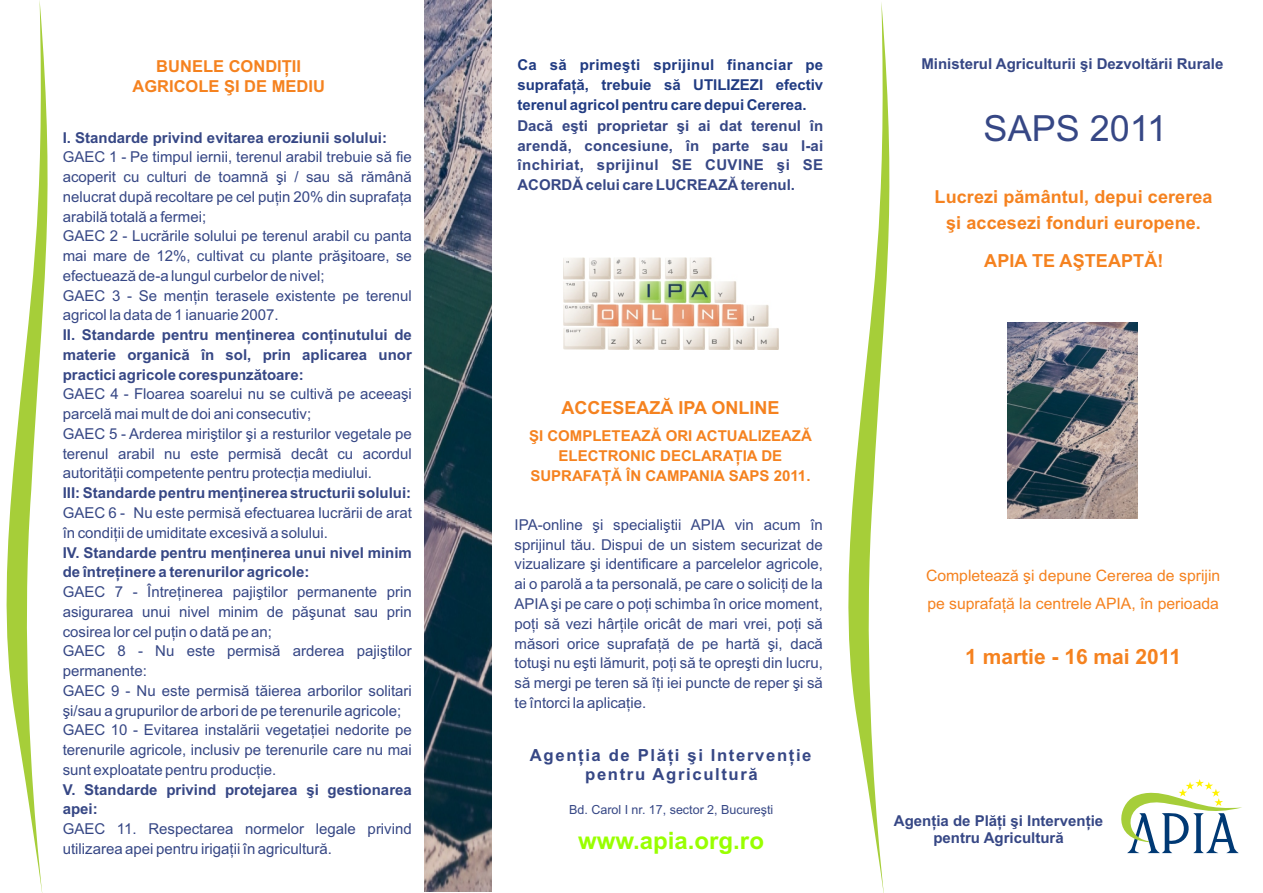
<style>
.page{position:relative;width:1263px;height:893px;background:#fff}
.page>*{position:absolute;margin:0;border:0;box-sizing:border-box;transform-origin:0 0}
.t1{font:36px "Arial";color:#364785}
.t2{font:700 24px "Arial";color:#9f0}
.t3{font:700 21px "Arial";color:#f5821f}
.t4{font:700 18px/25.5px "Arial";letter-spacing:.005em;color:#f5821f;text-align:center}
.t5{font:700 16.65px/18.6px "Arial";letter-spacing:.095em;color:#364785;text-align:center}
.t6{font:700 16.5px/20px "Arial";color:#f5821f;text-align:center}
.t7{font:15.75px/27.6px "Arial";color:#f5821f}
.t8{font:15px/19.8px "Arial";color:#364785}
.t9{font:700 15px/19.8px "Arial";color:#364785;text-align:justify}
.t10{font:700 15px/20px "Arial";color:#203b82;text-align:justify}
.t11{font:700 15px/19.8px "Arial";color:#f5821f;text-align:center}
.t12{font:12.6px "Arial";color:#364785}
</style>
<div class="page">
<svg style="left:848px;top:2px;width:42px;height:891px"></svg>
<svg style="left:6px;top:0;width:42px;height:893px"></svg>
<svg style="left:1121px;top:779px;width:121px;height:74px"></svg>
<img style="left:425px;top:0;width:67px;height:892px">
<img style="left:1007px;top:323px;width:130px;height:195px">
<img style="left:564px;top:257px;width:214px;height:93px">
<p class="t9" style="left:921px;top:55px;width:304px">Ministerul Agriculturii şi Dezvoltării Rurale</p>
<p class="t10" style="left:517px;top:57px;width:307px">Ca să primeşti sprijinul financiar pe suprafaţă, trebuie să UTILIZEZI efectiv terenul agricol pentru care depui Cererea.</p>
<p class="t9" style="left:517px;top:117px;width:307px">Dacă eşti proprietar şi ai dat terenul în arendă, concesiune, în parte sau l-ai închiriat, sprijinul SE CUVINE şi SE ACORDĂ celui care LUCREAZĂ terenul.</p>
<p class="t6" style="left:132px;top:58px;width:194px">BUNELE CONDIŢII<br>AGRICOLE ŞI DE MEDIU</p>
<h1 class="t1" style="left:984px;top:115px;width:185px">SAPS 2011</h1>
<p class="t9" style="left:63px;top:129px;width:326px">I. Standarde privind evitarea eroziunii solului:</p>
<p class="t8" style="left:63px;top:149px;width:351px">GAEC 1 - Pe timpul iernii, terenul arabil trebuie să fie acoperit cu culturi de toamnă şi / sau să rămână nelucrat după recoltare pe cel puţin 20% din suprafaţa arabilă totală a fermei;<br>GAEC 2 - Lucrările solului pe terenul arabil cu panta mai mare de 12%, cultivat cu plante prăşitoare, se efectuează de-a lungul curbelor de nivel;<br>GAEC 3 - Se menţin terasele existente pe terenul agricol la data de 1 ianuarie 2007.</p>
<p class="t9" style="left:63px;top:326px;width:351px">II. Standarde pentru menţinerea conţinutului de materie organică în sol, prin aplicarea unor practici agricole corespunzătoare:</p>
<p class="t8" style="left:63px;top:386px;width:351px">GAEC 4 - Floarea soarelui nu se cultivă pe aceeaşi parcelă mai mult de doi ani consecutiv;<br>GAEC 5 - Arderea miriştilor şi a resturilor vegetale pe terenul arabil nu este permisă decât cu acordul autorităţii competente pentru protecţia mediului.</p>
<p class="t9" style="left:63px;top:484px;width:350px">III: Standarde pentru menţinerea structurii solului:</p>
<p class="t8" style="left:63px;top:504px;width:351px">GAEC 6 - Nu este permisă efectuarea lucrării de arat în condiţii de umiditate excesivă a solului.</p>
<p class="t9" style="left:63px;top:544px;width:351px">IV. Standarde pentru menţinerea unui nivel minim de întreţinere a terenurilor agricole:</p>
<p class="t8" style="left:63px;top:583px;width:351px">GAEC 7 - Întreţinerea pajiştilor permanente prin asigurarea unui nivel minim de păşunat sau prin cosirea lor cel puţin o dată pe an;<br>GAEC 8 - Nu este permisă arderea pajiştilor permanente:<br>GAEC 9 - Nu este permisă tăierea arborilor solitari şi/sau a grupurilor de arbori de pe terenurile agricole; GAEC 10 - Evitarea instalării vegetaţiei nedorite pe terenurile agricole, inclusiv pe terenurile care nu mai sunt exploatate pentru producţie.</p>
<p class="t9" style="left:63px;top:781px;width:351px">V. Standarde privind protejarea şi gestionarea apei:</p>
<p class="t8" style="left:63px;top:820px;width:351px">GAEC 11. Respectarea normelor legale privind utilizarea apei pentru irigaţii în agricultură.</p>
<p class="t9" style="left:894px;top:814px;width:211px;line-height:16.8px;text-align:center">Agenţia de Plăţi şi Intervenţie pentru Agricultură</p>
<p class="t4" style="left:934px;top:186px;width:279px">Lucrezi pământul, depui cererea şi accesezi fonduri europene.</p>
<p class="t4" style="left:984px;top:250px;width:181px">APIA TE AŞTEAPTĂ!</p>
<p class="t4" style="left:561px;top:397px;width:220px">ACCESEAZĂ IPA ONLINE</p>
<p class="t11" style="left:529px;top:428px;width:284px">ŞI COMPLETEAZĂ ORI ACTUALIZEAZĂ<br>ELECTRONIC DECLARAŢIA DE<br>SUPRAFAŢĂ ÎN CAMPANIA SAPS 2011.</p>
<p class="t8" style="left:515px;top:516px;width:310px;text-align:justify">IPA-online şi specialiştii APIA vin acum în sprijinul tău. Dispui de un sistem securizat de vizualizare şi identificare a parcelelor agricole, ai o parolă a ta personală, pe care o soliciţi de la APIAşi pe care o poţi schimba în orice moment, poţi să vezi hârţile oricât de mari vrei, poţi să măsori orice suprafaţă de pe hartă şi, dacă totuşi nu eşti lămurit, poţi să te opreşti din lucru, să mergi pe teren să îţi iei puncte de reper şi să te întorci la aplicaţie.</p>
<p class="t7" style="left:926px;top:563px;width:296px">Completează şi depune Cererea de sprijin pe suprafaţă la centrele APIA, în perioada</p>
<h3 class="t3" style="left:965px;top:649px;width:217px">1 martie - 16 mai 2011</h3>
<p class="t5" style="left:530px;top:748px;width:283px">Agenţia de Plăţi şi Intervenţie pentru Agricultură</p>
<p class="t12" style="left:569px;top:805px;width:206px">Bd. Carol I nr. 17, sector 2, Bucureşti</p>
<h2 class="t2" style="left:578px;top:831px;width:187px">www.apia.org.ro</h2>
</div>
